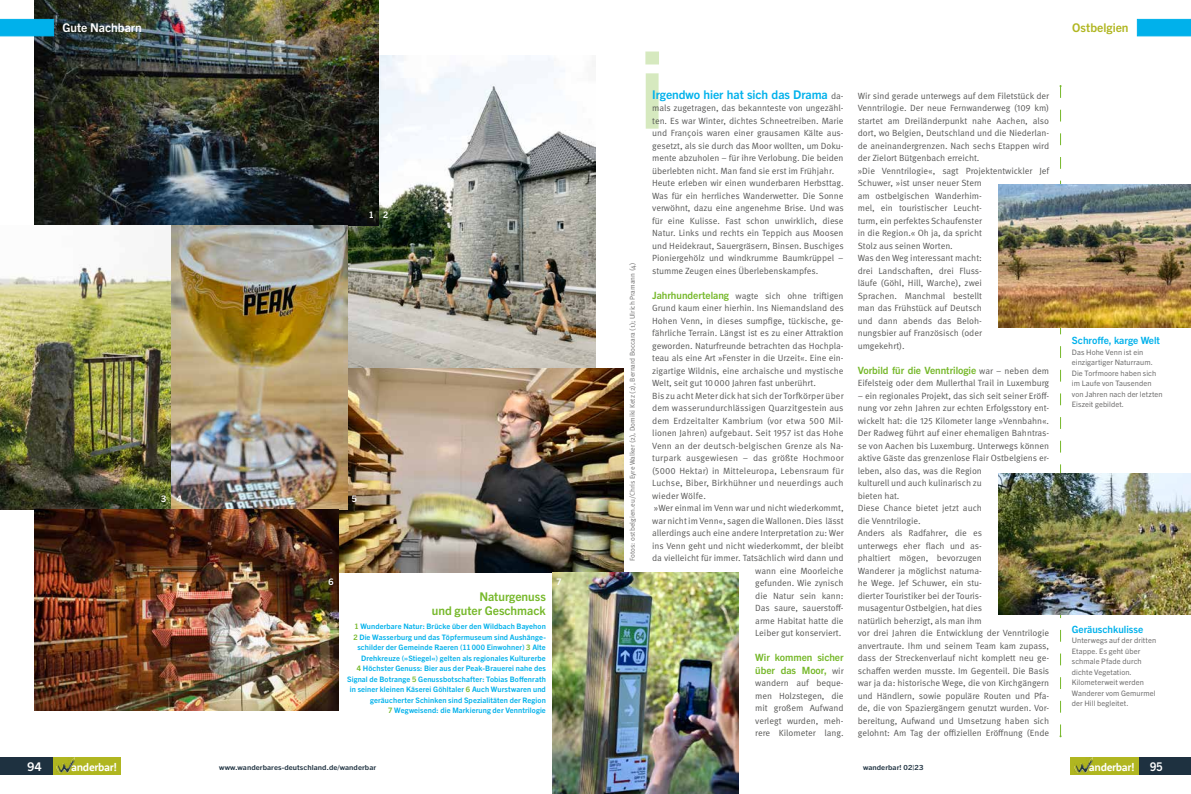
<style>
.page{position:relative;width:1191px;height:794px;background:#fff}
.page>*{position:absolute;margin:0;border:0;box-sizing:border-box;transform-origin:0 0}
.t1{font:700 12px "Trade Gothic Next LT Pro";letter-spacing:-.005em;color:#00b1eb}
.t2{font:700 12px/14.4px "Trade Gothic Next LT Pro";color:#76b82a;text-align:right}
.t3{font:700 12px "Trade Gothic Next LT Pro";color:#fff}
.t4{font:700 12px "Trade Gothic Next LT Pro";letter-spacing:.005em;color:#b0b620}
.t5{font:700 12px "Trade Gothic Next LT Pro";color:#fff;scale:.9 1}
.t6{font:700 11.3px "Rooney Sans";letter-spacing:-.03em;color:#fff;scale:.96 1}
.t7{font:700 10px/12.5px "Trade Gothic Next LT Pro";letter-spacing:-.005em;color:#76b82a}
.t8{font:700 10px "Trade Gothic Next LT Pro";color:#00b1eb}
.t9{font:9px/12.5px "Meta Pro Norm";letter-spacing:-.005em;color:#575756}
.t10{font:700 9px "Trade Gothic Next LT Pro";color:#fff}
.t11{font:700 7.5px/10.5px "Trade Gothic Next LT Pro";letter-spacing:.015em;color:#00b1eb;text-align:right}
.t12{font:7.5px/10.5px "Trade Gothic Next LT Pro";letter-spacing:.01em;color:#706f6f}
.t13{font:7px "Meta Pro Norm";color:#706f6f}
.t14{font:700 7px "Trade Gothic Next LT Pro";letter-spacing:.01em;color:#1e3140;scale:1.1 1}
.s1{color:#76b82a}
.s2{font-family:"Meta Pro Norm";font-weight:400;font-size:9px;color:#575756}
.s3{font-family:"Meta Correspondence Pro"}
.s4{font-family:"Trade Gothic Next LT Pro";font-weight:700;font-size:10px;color:#76b82a}
</style>
<div class="page">
<svg style="left:645px;top:51px;width:14px;height:78px"></svg>
<img style="left:347px;top:55px;width:248px;height:314px">
<img style="left:34px;top:0;width:344px;height:225px">
<img style="left:338px;top:369px;width:286px;height:204px">
<img style="left:0;top:225px;width:347px;height:284px">
<img style="left:552px;top:573px;width:186px;height:221px">
<svg style="left:1059px;top:85px;width:2px;height:652px"></svg>
<img style="left:999px;top:185px;width:192px;height:142px">
<img style="left:999px;top:473px;width:192px;height:141px">
<img style="left:35px;top:509px;width:303px;height:201px">
<svg style="left:1137px;top:19px;width:54px;height:17px"></svg>
<div style="left:1138px;top:758px;width:53px;height:17px;background:#1e3140"></div>
<div style="left:1070px;top:758px;width:68px;height:17px;background:#b0b620"></div>
<img style="left:1074px;top:757px;width:18px;height:16px">
<div style="left:52px;top:758px;width:68px;height:17px;background:#b0b620"></div>
<div style="left:0;top:758px;width:52px;height:17px;background:#1e3140"></div>
<img style="left:56px;top:757px;width:19px;height:16px">
<svg style="left:0;top:19px;width:54px;height:17px"></svg>
<h1 class="t3" style="left:62px;top:19px;width:81px">Gute Nachbarn</h1>
<p class="t10" style="left:369px;top:209px;width:21px">1 2</p>
<p class="t10" style="left:161px;top:492px;width:22px">3 4</p>
<p class="t10" style="left:352px;top:492px;width:7px">5</p>
<p class="t10" style="left:328px;top:575px;width:7px">6</p>
<h1 class="t2" style="left:432px;top:588px;width:116px">Naturgenuss<br>und guter Geschmack</h1>
<p class="t11" style="left:347px;top:621px;width:200px"><span class="s1">1</span> Wunderbare Natur: Brücke über den Wildbach Bayehon<br><span class="s1">2</span> Die Wasserburg und das Töpfermuseum sind Aushänge&shy;schilder der Gemeinde Raeren (11000 Einwohner) <span class="s1">3</span> Alte Drehkreuze (»Stiegel«) gelten als regionales Kulturerbe<br><span class="s1">4</span> Höchster Genuss: Bier aus der Peak-Brauerei nahe des Signal de Botrange <span class="s1">5</span> Genussbotschafter: Tobias Boffenrath in seiner kleinen Käserei Göhltaler <span class="s1">6</span> Auch Wurstwaren und geräucherter Schinken sind Spezialitäten der Region<br><span class="s1">7</span> Wegweisend: die Markierung der Venntrilogie</p>
<p class="t10" style="left:556px;top:575px;width:7px">7</p>
<h1 class="t4" style="left:1072px;top:19px;width:58px">Ostbelgien</h1>
<p class="t13" style="left:627px;top:561px;width:299px;rotate:-90deg">Fotos: ostbelgien.eu/Chris Eyre Walker (2), Domiki Ketz (2), Bernard Boccara (1); Ulrich Pramann (4)</p>
<h1 class="t1" style="left:652px;top:86px;width:193px">Irgendwo hier hat sich das Drama <span class="s2">da-</span></h1>
<p class="t9" style="left:652px;top:101px;width:193px">mals zugetragen, das bekannteste von ungezähl&shy;ten. Es war Winter, dichtes Schneetreiben. Marie und Fran<span class="s3">ç</span>ois waren einer grausamen Kälte aus&shy;gesetzt, als sie durch das Moor wollten, um Doku&shy;mente abzuholen – für ihre Verlobung. Die beiden überlebten nicht. Man fand sie erst im Frühjahr.<br>Heute erleben wir einen wunderbaren Herbsttag.<br>Was für ein herrliches Wanderwetter. Die Sonne verwöhnt, dazu eine angenehme Brise. Und was für eine Kulisse. Fast schon unwirklich, diese Natur. Links und rechts ein Teppich aus Moosen und Heidekraut, Sauergräsern, Binsen. Buschiges Pioniergehölz und windkrumme Baumkrüppel – stumme Zeugen eines Überlebenskampfes.</p>
<p class="t9" style="left:652px;top:289px;width:193px"><span class="s4">Jahrhundertelang</span> wagte sich ohne triftigen</p>
<p class="t9" style="left:652px;top:301px;width:193px">Grund kaum einer hierhin. Ins Niemandsland des</p>
<p class="t9" style="left:652px;top:314px;width:193px">Hohen Venn, in dieses sumpfige, tückische, ge-</p>
<p class="t9" style="left:652px;top:326px;width:193px">fährliche Terrain. Längst ist es zu einer Attraktion</p>
<p class="t9" style="left:652px;top:339px;width:193px">geworden. Naturfreunde betrachten das Hochpla-</p>
<p class="t9" style="left:652px;top:351px;width:193px">teau als eine Art »Fenster in die Urzeit«. Eine ein-</p>
<p class="t9" style="left:652px;top:364px;width:193px">zigartige Wildnis, eine archaische und mystische</p>
<p class="t9" style="left:652px;top:376px;width:165px">Welt, seit gut 10000 Jahren fast unberührt.</p>
<p class="t9" style="left:652px;top:389px;width:193px">Bis zu acht Meter dick hat sich der Torfkörper über</p>
<p class="t9" style="left:652px;top:401px;width:193px">dem wasserundurchlässigen Quarzitgestein aus</p>
<p class="t9" style="left:652px;top:414px;width:193px">dem Erdzeitalter Kambrium (vor etwa 500 Mil-</p>
<p class="t9" style="left:652px;top:426px;width:193px">lionen Jahren) aufgebaut. Seit 1957 ist das Hohe</p>
<p class="t9" style="left:652px;top:439px;width:193px">Venn an der deutsch-belgischen Grenze als Na-</p>
<p class="t9" style="left:652px;top:451px;width:193px">turpark ausgewiesen – das größte Hochmoor</p>
<p class="t9" style="left:652px;top:464px;width:193px">(5000 Hektar) in Mitteleuropa, Lebensraum für</p>
<p class="t9" style="left:652px;top:476px;width:193px">Luchse, Biber, Birkhühner und neuerdings auch</p>
<p class="t9" style="left:652px;top:489px;width:55px">wieder Wölfe.</p>
<p class="t9" style="left:654px;top:501px;width:191px">»Wer einmal im Venn war und nicht wiederkommt,</p>
<p class="t9" style="left:652px;top:514px;width:193px">war nicht im Venn«, sagen die Wallonen. Dies lässt</p>
<p class="t9" style="left:652px;top:526px;width:193px">allerdings auch eine andere Interpretation zu: Wer</p>
<p class="t9" style="left:652px;top:539px;width:193px">ins Venn geht und nicht wiederkommt, der bleibt</p>
<p class="t9" style="left:652px;top:551px;width:193px">da vielleicht für immer. Tatsächlich wird dann und</p>
<p class="t9" style="left:755px;top:564px;width:90px">wann eine Moorleiche</p>
<p class="t9" style="left:755px;top:576px;width:90px">gefunden. Wie zynisch</p>
<p class="t9" style="left:755px;top:589px;width:90px">die Natur sein kann:</p>
<p class="t9" style="left:755px;top:601px;width:90px">Das saure, sauerstoff-</p>
<p class="t9" style="left:755px;top:614px;width:90px">arme Habitat hatte die</p>
<p class="t9" style="left:755px;top:626px;width:87px">Leiber gut konserviert.</p>
<p class="t7" style="left:755px;top:650px;width:90px">Wir kommen sicher über das Moor, <span class="s2">wir</span></p>
<p class="t9" style="left:755px;top:676px;width:90px;text-align:justify">wandern auf beque&shy;men Holzstegen, die mit großem Aufwand verlegt wurden, meh&shy;rere Kilometer lang.</p>
<p class="t9" style="left:857px;top:89px;width:193px">Wir sind gerade unterwegs auf dem Filetstück der Venntrilogie. Der neue Fernwanderweg (109 km) startet am Dreiländerpunkt nahe Aachen, also dort, wo Belgien, Deutschland und die Niederlan&shy;de aneinandergrenzen. Nach sechs Etappen wird der Zielort Bütgenbach erreicht.<br>»Die Venntrilogie«, sagt Projektentwickler Jef Schuwer, »ist unser neuer Stern<br>am ostbelgischen Wanderhim-<br>mel, ein touristischer Leucht-<br>turm, ein perfektes Schaufenster<br>in die Region.« Oh ja, da spricht<br>Stolz aus seinen Worten.<br>Was den Weg interessant macht:<br>drei Landschaften, drei Fluss-<br>läufe (Göhl, Hill, Warche), zwei<br>Sprachen. Manchmal bestellt<br>man das Frühstück auf Deutsch<br>und dann abends das Beloh-<br>nungsbier auf Französisch (oder<br>umgekehrt).</p>
<p class="t7" style="left:857px;top:363px;width:193px">Vorbild für die Venntrilogie <span class="s2">war – neben dem</span></p>
<p class="t9" style="left:857px;top:376px;width:193px">Eifelsteig oder dem Mullerthal Trail in Luxemburg</p>
<p class="t9" style="left:857px;top:389px;width:193px">– ein regionales Projekt, das sich seit seiner Eröff&shy;nung vor zehn Jahren zur echten Erfolgsstory ent&shy;wickelt hat: die 125 Kilometer lange »Vennbahn«.<br>Der Radweg führt auf einer ehemaligen Bahntras&shy;se von Aachen bis Luxemburg. Unterwegs können aktive Gäste das grenzenlose Flair Ostbelgiens er&shy;leben, also das, was die Region<br>kulturell und auch kulinarisch zu<br>bieten hat.<br>Diese Chance bietet jetzt auch<br>die Venntrilogie.<br>Anders als Radfahrer, die es<br>unterwegs eher flach und as-<br>phaltiert mögen, bevorzugen<br>Wanderer ja möglichst naturna-<br>he Wege. Jef Schuwer, ein stu-<br>dierter Touristiker bei der Touris-<br>musagentur Ostbelgien, hat dies<br>natürlich beherzigt, als man ihm<br>vor drei Jahren die Entwicklung der Venntrilogie anvertraute. Ihm und seinem Team kam zupass, dass der Streckenverlauf nicht komplett neu ge&shy;schaffen werden musste. Im Gegenteil. Die Basis war ja da: historische Wege, die von Kirchgängern und Händlern, sowie populäre Routen und Pfa&shy;de, die von Spaziergängern genutzt wurden. Vor&shy;bereitung, Aufwand und Umsetzung haben sich gelohnt: Am Tag der offiziellen Eröffnung (Ende</p>
<p class="t8" style="left:1071px;top:334px;width:90px">Schroffe, karge Welt</p>
<p class="t12" style="left:1071px;top:346px;width:92px">Das Hohe Venn ist ein einzigartiger Naturraum.<br>Die Torfmoore haben sich im Laufe von Tausenden von Jahren nach der letzten<br>Eiszeit gebildet.</p>
<p class="t8" style="left:1071px;top:622px;width:73px">Geräuschkulisse</p>
<p class="t12" style="left:1071px;top:634px;width:86px">Unterwegs auf der dritten<br>Etappe. Es geht über schmale Pfade durch dichte Vegetation.<br>Kilometerweit werden<br>Wanderer vom Gemurmel der Hill begleitet.</p>
<h1 class="t3" style="left:28px;top:758px;width:16px">94</h1>
<p class="t6" style="left:71px;top:760px;width:49px">anderbar!</p>
<p class="t14" style="left:219px;top:763px;width:144px">www.wanderbares-deutschland.de/wanderbar</p>
<p class="t14" style="left:863px;top:763px;width:56px">wanderbar! 02|23</p>
<p class="t6" style="left:1089px;top:760px;width:49px">anderbar!</p>
<h1 class="t5" style="left:1150px;top:758px;width:15px">95</h1>
</div>
